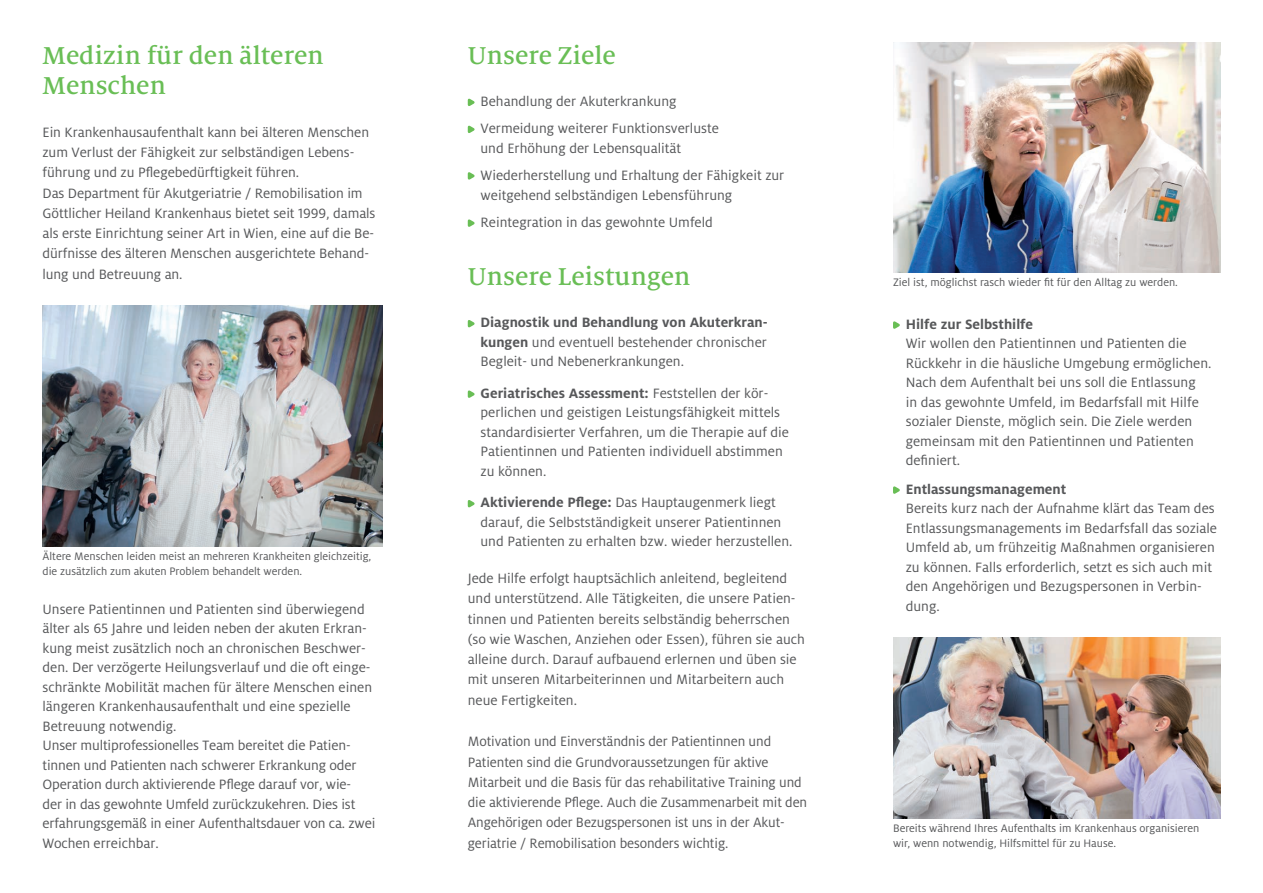
<style>
.page{position:relative;width:1263px;height:893px;background:#fff}
.page>*{position:absolute;margin:0;border:0;box-sizing:border-box;transform-origin:0 0}
.Headline{font:500 27px/30px "Milo Serif OT";color:#69be55}
.Fließtext{font:15px/20.2px "Milo OT";letter-spacing:-.005em;color:#57585a}
.Aufzählung{font:15px/19.5px "Milo OT";color:#57585a}
.Aufzählung-2{font:700 15px "Milo OT";color:#57585a}
.Bildlegende{font:12px/15px "Milo OT";color:#57585a}
.s1{font-weight:700}
</style>
<div class="page">
<img style="left:893px;top:43px;width:327px;height:229px">
<svg style="left:468px;top:98px;width:7px;height:8px"></svg>
<svg style="left:468px;top:125px;width:7px;height:8px"></svg>
<svg style="left:468px;top:172px;width:7px;height:8px"></svg>
<svg style="left:468px;top:219px;width:7px;height:8px"></svg>
<svg style="left:468px;top:320px;width:7px;height:8px"></svg>
<svg style="left:468px;top:390px;width:7px;height:8px"></svg>
<svg style="left:468px;top:500px;width:7px;height:8px"></svg>
<svg style="left:893px;top:321px;width:7px;height:8px"></svg>
<svg style="left:893px;top:486px;width:7px;height:8px"></svg>
<img style="left:893px;top:638px;width:327px;height:181px">
<img style="left:43px;top:305px;width:340px;height:241px">
<p class="Headline" style="left:43px;top:41px;width:283px">Medizin für den älteren<br>Menschen</p>
<p class="Fließtext" style="left:43px;top:122px;width:328px">Ein Krankenhausaufenthalt kann bei älteren Menschen zum Verlust der Fähigkeit zur selbständigen Lebens&shy;führung und zu Pflegebedürftigkeit führen.</p>
<p class="Fließtext" style="left:43px;top:183px;width:334px">Das Department für Akutgeriatrie / Remobilisation im Göttlicher Heiland Krankenhaus bietet seit 1999, damals als erste Einrichtung seiner Art in Wien, eine auf die Be&shy;dürfnisse des älteren Menschen ausgerichtete Behand&shy;lung und Betreuung an.</p>
<p class="Bildlegende" style="left:43px;top:549px;width:330px">Ältere Menschen leiden meist an mehreren Krankheiten gleichzeitig, die zusätzlich zum akuten Problem behandelt werden.</p>
<p class="Fließtext" style="left:43px;top:599px;width:331px;line-height:19.5px">Unsere Patientinnen und Patienten sind überwiegend älter als 65 Jahre und leiden neben der akuten Erkran&shy;kung meist zusätzlich noch an chronischen Beschwer&shy;den. Der verzögerte Heilungsverlauf und die oft einge&shy;schränkte Mobilität machen für ältere Menschen einen längeren Krankenhausaufenthalt und eine spezielle Betreuung notwendig.</p>
<p class="Fließtext" style="left:43px;top:736px;width:334px;line-height:19.5px">Unser multiprofessionelles Team bereitet die Patien&shy;tinnen und Patienten nach schwerer Erkrankung oder Operation durch aktivierende Pflege darauf vor, wie-<br>der in das gewohnte Umfeld zurückzukehren. Dies ist erfahrungsgemäß in einer Aufenthaltsdauer von ca. zwei Wochen erreichbar.</p>
<p class="Headline" style="left:468px;top:41px;width:149px">Unsere Ziele</p>
<p class="Aufzählung" style="left:480px;top:92px;width:198px">Behandlung der Akuterkrankung</p>
<p class="Aufzählung" style="left:480px;top:119px;width:240px">Vermeidung weiterer Funktionsverluste und Erhöhung der Lebensqualität</p>
<p class="Aufzählung" style="left:480px;top:165px;width:305px;line-height:20.2px">Wiederherstellung und Erhaltung der Fähigkeit zur weitgehend selbständigen Lebensführung</p>
<p class="Aufzählung" style="left:480px;top:213px;width:234px">Reintegration in das gewohnte Umfeld</p>
<p class="Headline" style="left:468px;top:262px;width:224px">Unsere Leistungen</p>
<p class="Aufzählung" style="left:480px;top:313px;width:289px;text-align:justify"><span class="s1">Diagnostik und Behandlung von Akuterkran&shy;kungen</span> und eventuell bestehender chronischer Begleit- und Nebenerkrankungen.</p>
<p class="Aufzählung" style="left:480px;top:384px;width:310px"><span class="s1">Geriatrisches Assessment:</span> Feststellen der kör&shy;perlichen und geistigen Leistungsfähigkeit mittels standardisierter Verfahren, um die Therapie auf die Patientinnen und Patienten individuell abstimmen</p>
<p class="Aufzählung" style="left:480px;top:462px;width:67px">zu können.</p>
<p class="Aufzählung" style="left:480px;top:493px;width:297px"><span class="s1">Aktivierende Pflege:</span> Das Hauptaugenmerk liegt</p>
<p class="Aufzählung" style="left:480px;top:513px;width:313px">darauf, die Selbstständigkeit unserer Patientinnen und Patienten zu erhalten bzw. wieder herzustellen.</p>
<p class="Fließtext" style="left:468px;top:568px;width:339px">Jede Hilfe erfolgt hauptsächlich anleitend, begleitend und unterstützend. Alle Tätigkeiten, die unsere Patien&shy;tinnen und Patienten bereits selbständig beherrschen (so wie Waschen, Anziehen oder Essen), führen sie auch alleine durch. Darauf aufbauend erlernen und üben sie mit unseren Mitarbeiterinnen und Mitarbeitern auch neue Fertigkeiten.</p>
<p class="Fließtext" style="left:468px;top:732px;width:341px">Motivation und Einverständnis der Patientinnen und Patienten sind die Grundvoraussetzungen für aktive Mitarbeit und die Basis für das rehabilitative Training und die aktivierende Pflege. Auch die Zusammenarbeit mit den Angehörigen oder Bezugspersonen ist uns in der Akut&shy;geriatrie / Remobilisation besonders wichtig.</p>
<p class="Bildlegende" style="left:893px;top:275px;width:286px">Ziel ist, möglichst rasch wieder fit für den Alltag zu werden.</p>
<p class="Aufzählung-2" style="left:906px;top:316px;width:129px">Hilfe zur Selbsthilfe</p>
<p class="Aufzählung" style="left:906px;top:334px;width:307px">Wir wollen den Patientinnen und Patienten die Rückkehr in die häusliche Umgebung ermöglichen.<br>Nach dem Aufenthalt bei uns soll die Entlassung<br>in das gewohnte Umfeld, im Bedarfsfall mit Hilfe sozialer Dienste, möglich sein. Die Ziele werden gemeinsam mit den Patientinnen und Patienten definiert.</p>
<p class="Aufzählung-2" style="left:906px;top:481px;width:162px">Entlassungsmanagement</p>
<p class="Aufzählung" style="left:906px;top:499px;width:313px">Bereits kurz nach der Aufnahme klärt das Team des Entlassungsmanagements im Bedarfsfall das soziale Umfeld ab, um frühzeitig Maßnahmen organisieren zu können. Falls erforderlich, setzt es sich auch mit den Angehörigen und Bezugspersonen in Verbin&shy;dung.</p>
<p class="Bildlegende" style="left:893px;top:821px;width:308px">Bereits während Ihres Aufenthalts im Krankenhaus organisieren wir, wenn notwendig, Hilfsmittel für zu Hause.</p>
</div>
